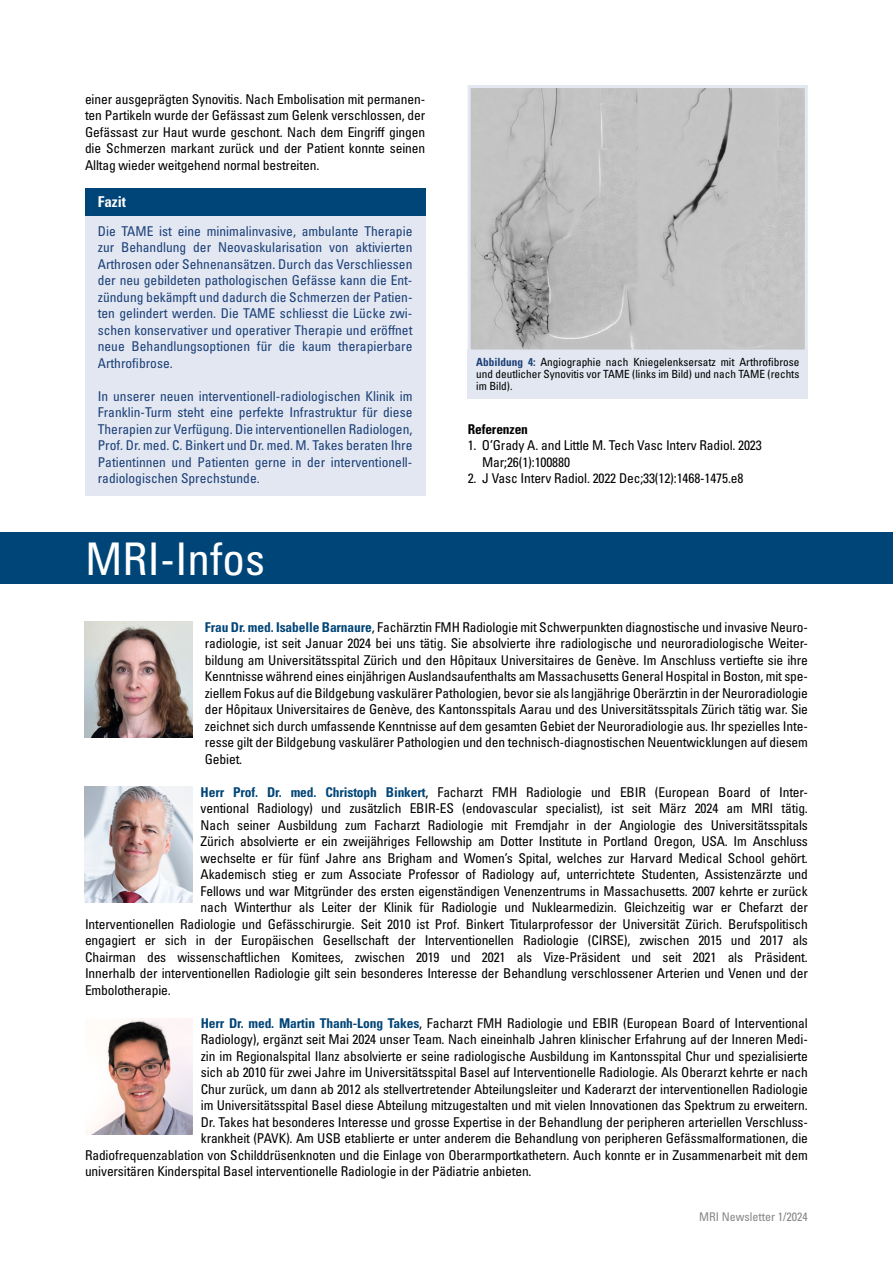
<style>
.page{position:relative;width:893px;height:1263px;background:#fff}
.page>*{position:absolute;margin:0;border:0;box-sizing:border-box;transform-origin:0 0}
.t1{font:condensed 45px "Univers LT Pro";color:#fff}
.t2{font:700 condensed 15px "Univers LT Pro";color:#fff}
.t3{font:condensed 13.5px/16.5px "Univers LT Pro";letter-spacing:-.01em;color:#000;text-align:justify}
.t4{font:condensed 13.5px/16.5px "Univers LT Pro";color:#1c4078;text-align:justify}
.t5{font:700 condensed 13.5px "Univers LT Pro";letter-spacing:-.01em;color:#000}
.t6{font:condensed 12px "Univers LT Pro";color:#878787}
.t7{font:condensed 11.25px/12px "Univers LT Pro";color:#000;text-align:justify}
.s1{font-weight:700;color:#1c4078}
.s2{font-weight:700;color:#004577}
</style>
<div class="page">
<div style="left:85px;top:212px;width:340px;height:284px;background:#e2e7f1"></div>
<div style="left:85px;top:188px;width:340px;height:28px;background:#004577"></div>
<div style="left:468px;top:349px;width:340px;height:50px;background:#e2e7f1"></div>
<img style="left:472px;top:89px;width:332px;height:259px">
<div style="left:468px;top:85px;width:340px;height:267px;border:3px solid #e2e7f1"></div>
<img style="left:85px;top:622px;width:107px;height:115px">
<img style="left:85px;top:786px;width:107px;height:116px">
<div style="left:0;top:533px;width:893px;height:51px;background:#004577"></div>
<img style="left:86px;top:1019px;width:106px;height:115px">
<p class="t3" style="left:85px;top:90px;width:342px">einer ausgeprägten Synovitis. Nach Embolisation mit permanen&shy;ten Partikeln wurde der Gefässast zum Gelenk verschlossen, der Gefässast zur Haut wurde geschont. Nach dem Eingriff gingen die Schmerzen markant zurück und der Patient konnte seinen Alltag wieder weitgehend normal bestreiten.</p>
<p class="t2" style="left:98px;top:193px;width:30px">Fazit</p>
<p class="t4" style="left:98px;top:222px;width:316px">Die TAME ist eine minimalinvasive, ambulante Therapie zur Behandlung der Neovaskularisation von aktivierten Arthrosen oder Sehnenansätzen. Durch das Verschliessen der neu gebildeten pathologischen Gefässe kann die Ent&shy;zündung bekämpft und dadurch die Schmerzen der Patien&shy;ten gelindert werden. Die TAME schliesst die Lücke zwi&shy;schen konservativer und operativer Therapie und eröffnet neue Behandlungsoptionen für die kaum therapierbare Arthrofibrose.</p>
<p class="t4" style="left:98px;top:387px;width:316px">In unserer neuen interventionell-radiologischen Klinik im Franklin-Turm steht eine perfekte Infrastruktur für diese Therapien zur Verfügung. Die interventionellen Radiologen, Prof. Dr. med. C. Binkert und Dr. med. M. Takes beraten Ihre Patientinnen und Patienten gerne in der interventionell&shy;radiologischen Sprechstunde.</p>
<h1 class="t1" style="left:85px;top:530px;width:181px">MRI-Infos</h1>
<p class="t7" style="left:476px;top:356px;width:325px"><span class="s1">Abbildung 4:</span> Angiographie nach Kniegelenksersatz mit Arthrofibrose und deutlicher Synovitis vor TAME (links im Bild) und nach TAME (rechts im Bild).</p>
<p class="t5" style="left:468px;top:420px;width:62px">Referenzen</p>
<p class="t3" style="left:482px;top:437px;width:281px;text-indent:-14px">1. O’Grady A. and Little M. Tech Vasc Interv Radiol. 2023<br>Mar;26(1):100880</p>
<p class="t3" style="left:468px;top:470px;width:277px">2. J Vasc Interv Radiol. 2022 Dec;33(12):1468-1475.e8</p>
<p class="t3" style="left:205px;top:618px;width:605px"><span class="s2">Frau Dr. med. Isabelle Barnaure</span>, Fachärztin FMH Radiologie mit Schwerpunkten diagnostische und invasive Neuro&shy;radiologie, ist seit Januar 2024 bei uns tätig. Sie absolvierte ihre radiologische und neuroradiologische Weiter&shy;bildung am Universitätsspital Zürich und den Hôpitaux Universitaires de Genève. Im Anschluss vertiefte sie ihre Kenntnisse während eines einjährigen Auslandsaufenthalts am Massachusetts General Hospital in Boston, mit spe&shy;ziellem Fokus auf die Bildgebung vaskulärer Pathologien, bevor sie als langjährige Oberärztin in der Neuroradiologie der Hôpitaux Universitaires de Genève, des Kantonsspitals Aarau und des Universitätsspitals Zürich tätig war. Sie zeichnet sich durch umfassende Kenntnisse auf dem gesamten Gebiet der Neuroradiologie aus. Ihr spezielles Inte&shy;resse gilt der Bildgebung vaskulärer Pathologien und den technisch-diagnostischen Neuentwicklungen auf diesem Gebiet.</p>
<p class="t3" style="left:201px;top:783px;width:609px"><span class="s2">Herr Prof. Dr. med. Christoph Binkert</span>, Facharzt FMH Radiologie und EBIR (European Board of Inter-</p>
<p class="t3" style="left:201px;top:800px;width:609px">ventional Radiology) und zusätzlich EBIR-ES (endovascular specialist), ist seit März 2024 am MRI tätig.</p>
<p class="t3" style="left:201px;top:816px;width:609px">Nach seiner Ausbildung zum Facharzt Radiologie mit Fremdjahr in der Angiologie des Universitätsspitals</p>
<p class="t3" style="left:201px;top:833px;width:609px">Zürich absolvierte er ein zweijähriges Fellowship am Dotter Institute in Portland Oregon, USA. Im Anschluss</p>
<p class="t3" style="left:201px;top:849px;width:609px">wechselte er für fünf Jahre ans Brigham and Women’s Spital, welches zur Harvard Medical School gehört.</p>
<p class="t3" style="left:201px;top:866px;width:609px">Akademisch stieg er zum Associate Professor of Radiology auf, unterrichtete Studenten, Assistenzärzte und</p>
<p class="t3" style="left:201px;top:882px;width:609px">Fellows und war Mitgründer des ersten eigenständigen Venenzentrums in Massachusetts. 2007 kehrte er zurück</p>
<p class="t3" style="left:201px;top:899px;width:609px">nach Winterthur als Leiter der Klinik für Radiologie und Nuklearmedizin. Gleichzeitig war er Chefarzt der</p>
<p class="t3" style="left:85px;top:915px;width:724px">Interventionellen Radiologie und Gefässchirurgie. Seit 2010 ist Prof. Binkert Titularprofessor der Universität Zürich. Berufspolitisch</p>
<p class="t3" style="left:85px;top:932px;width:724px">engagiert er sich in der Europäischen Gesellschaft der Interventionellen Radiologie (CIRSE), zwischen 2015 und 2017 als</p>
<p class="t3" style="left:85px;top:948px;width:724px">Chairman des wissenschaftlichen Komitees, zwischen 2019 und 2021 als Vize-Präsident und seit 2021 als Präsident.</p>
<p class="t3" style="left:85px;top:965px;width:724px">Innerhalb der interventionellen Radiologie gilt sein besonderes Interesse der Behandlung verschlossener Arterien und Venen und der</p>
<p class="t3" style="left:85px;top:981px;width:87px">Embolotherapie.</p>
<p class="t3" style="left:201px;top:1014px;width:609px"><span class="s2">Herr Dr. med. Martin Thanh-Long Takes</span>, Facharzt FMH Radiologie und EBIR (European Board of Interventional</p>
<p class="t3" style="left:201px;top:1031px;width:609px">Radiology), ergänzt seit Mai 2024 unser Team. Nach eineinhalb Jahren klinischer Erfahrung auf der Inneren Medi-</p>
<p class="t3" style="left:201px;top:1047px;width:609px">zin im Regionalspital Ilanz absolvierte er seine radiologische Ausbildung im Kantonsspital Chur und spezialisierte</p>
<p class="t3" style="left:201px;top:1064px;width:609px">sich ab 2010 für zwei Jahre im Universitätsspital Basel auf Interventionelle Radiologie. Als Oberarzt kehrte er nach</p>
<p class="t3" style="left:201px;top:1080px;width:609px">Chur zurück, um dann ab 2012 als stellvertretender Abteilungsleiter und Kaderarzt der interventionellen Radiologie</p>
<p class="t3" style="left:201px;top:1097px;width:609px">im Universitätsspital Basel diese Abteilung mitzugestalten und mit vielen Innovationen das Spektrum zu erweitern.</p>
<p class="t3" style="left:201px;top:1113px;width:609px">Dr. Takes hat besonderes Interesse und grosse Expertise in der Behandlung der peripheren arteriellen Verschluss-</p>
<p class="t3" style="left:201px;top:1130px;width:609px">krankheit (PAVK). Am USB etablierte er unter anderem die Behandlung von peripheren Gefässmalformationen, die</p>
<p class="t3" style="left:85px;top:1146px;width:724px">Radiofrequenzablation von Schilddrüsenknoten und die Einlage von Oberarmportkathetern. Auch konnte er in Zusammenarbeit mit dem</p>
<p class="t3" style="left:85px;top:1162px;width:448px">universitären Kinderspital Basel interventionelle Radiologie in der Pädiatrie anbieten.</p>
<p class="t6" style="left:699px;top:1209px;width:110px">MRI Newsletter 1/2024</p>
</div>
